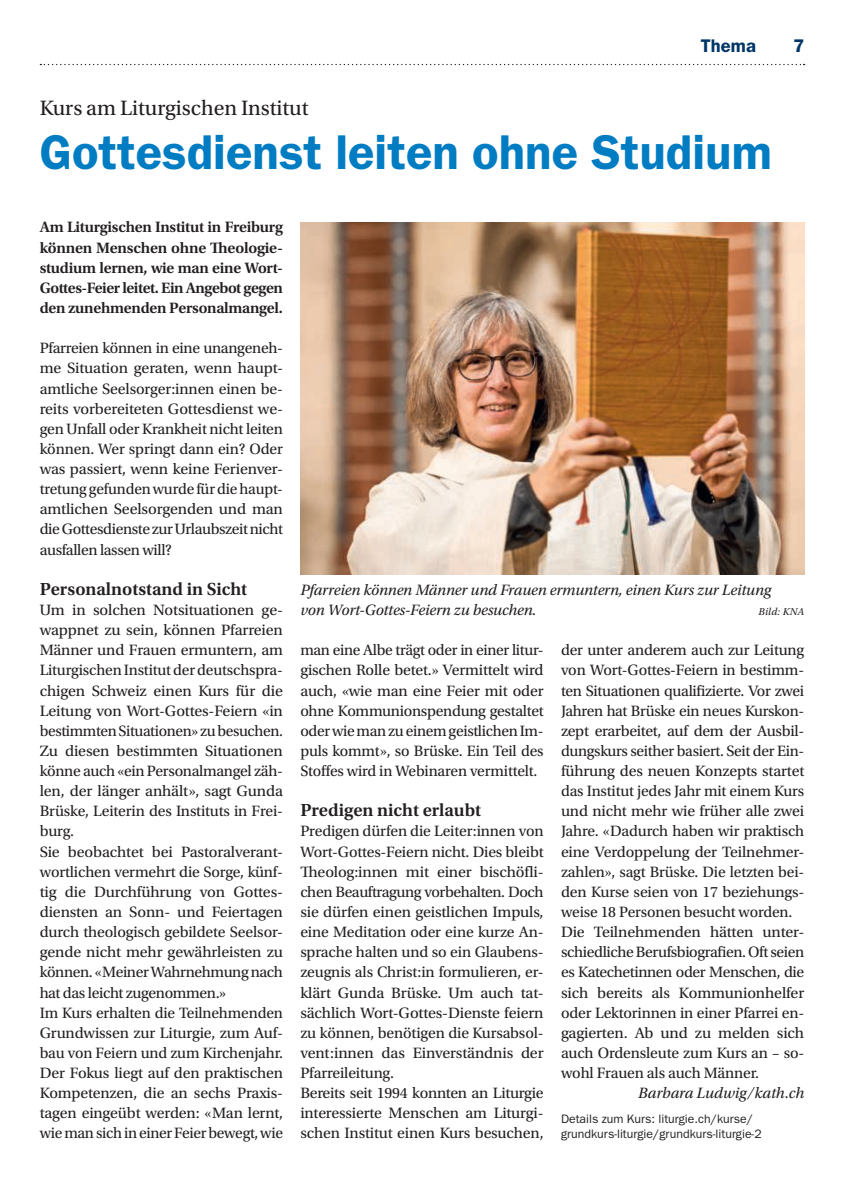
<style>
.page{position:relative;width:844px;height:1191px;background:#fff}
.page>*{position:absolute;margin:0;border:0;box-sizing:border-box;transform-origin:0 0}
.t1{font:600 49px "ITC Franklin Gothic Std";color:#007cc2}
.t2{font:21.88px "Utopia Std";color:#231f20}
.t3{font:600 18.38px "Utopia Std";color:#231f20}
.t4{font:600 18.38px "ITC Franklin Gothic Std";letter-spacing:.005em;color:#003667}
.t5{font:15.75px/20.1px "Utopia Std";letter-spacing:-.01em;color:#231f20}
.t6{font:600 15.75px/20.1px "Utopia Std";letter-spacing:-.015em;color:#231f20;text-align:justify}
.t7{font:italic 15.75px/20.1px "Utopia Std";letter-spacing:-.01em;color:#231f20}
.t8{font:12.25px/15px "ITC Franklin Gothic Std";color:#231f20}
.t9{font:italic 10.5px "Utopia Std";letter-spacing:.02em;color:#231f20}
</style>
<div class="page">
<svg style="left:40px;top:64px;width:764px;height:1px"></svg>
<img style="left:300px;top:222px;width:504px;height:352px">
<p class="t4" style="left:700px;top:35px;width:57px">Thema</p>
<p class="t4" style="left:793px;top:35px;width:13px">7</p>
<h2 class="t2" style="left:40px;top:96px;width:270px">Kurs am Liturgischen Institut</h2>
<h1 class="t1" style="left:40px;top:123px;width:733px">Gottesdienst leiten ohne Studium</h1>
<p class="t6" style="left:40px;top:217px;width:245px">Am Liturgischen Institut in Freiburg können Menschen ohne Theologie&shy;studium lernen, wie man eine Wort-Gottes-Feier leitet. Ein Angebot gegen den zunehmenden Personalmangel.</p>
<p class="t5" style="left:40px;top:338px;width:245px;text-align:justify">Pfarreien können in eine unangeneh&shy;me Situation geraten, wenn haupt&shy;amtliche Seelsorger:innen einen be&shy;reits vorbereiteten Gottesdienst we&shy;gen Unfall oder Krankheit nicht leiten können. Wer springt dann ein? Oder was passiert, wenn keine Ferienver&shy;tretung gefunden wurde für die haupt&shy;amtlichen Seelsorgenden und man die Gottesdienste zur Urlaubszeit nicht ausfallen lassen will?</p>
<p class="t3" style="left:40px;top:578px;width:209px">Personalnotstand in Sicht</p>
<p class="t5" style="left:40px;top:600px;width:245px">Um in solchen Notsituationen ge&shy;wappnet zu sein, können Pfarreien Männer und Frauen ermuntern, am Liturgischen Institut der deutschspra&shy;chigen Schweiz einen Kurs für die Leitung von Wort-Gottes-Feiern «in bestimmten Situationen» zu besuchen.<br>Zu diesen bestimmten Situationen könne auch «ein Personalmangel zäh&shy;len, der länger anhält», sagt Gunda Brüske, Leiterin des Instituts in Frei&shy;burg.<br>Sie beobachtet bei Pastoralverant&shy;wortlichen vermehrt die Sorge, künf&shy;tig die Durchführung von Gottes&shy;diensten an Sonn- und Feiertagen durch theologisch gebildete Seelsor&shy;gende nicht mehr gewährleisten zu können. «Meiner Wahrnehmung nach hat das leicht zugenommen.»<br>Im Kurs erhalten die Teilnehmenden Grundwissen zur Liturgie, zum Auf&shy;bau von Feiern und zum Kirchenjahr.<br>Der Fokus liegt auf den praktischen Kompetenzen, die an sechs Praxis&shy;tagen eingeübt werden: «Man lernt, wie man sich in einer Feier bewegt, wie</p>
<p class="t7" style="left:300px;top:580px;width:472px">Pfarreien können Männer und Frauen ermuntern, einen Kurs zur Leitung von Wort-Gottes-Feiern zu besuchen.</p>
<p class="t9" style="left:758px;top:606px;width:47px">Bild: KNA</p>
<p class="t5" style="left:300px;top:640px;width:245px;text-align:justify">man eine Albe trägt oder in einer litur&shy;gischen Rolle betet.» Vermittelt wird auch, «wie man eine Feier mit oder ohne Kommunionspendung gestaltet oder wie man zu einem geistlichen Im&shy;puls kommt», so Brüske. Ein Teil des Stoffes wird in Webinaren vermittelt.</p>
<p class="t3" style="left:300px;top:800px;width:182px">Predigen nicht erlaubt</p>
<p class="t5" style="left:300px;top:821px;width:245px">Predigen dürfen die Leiter:innen von Wort-Gottes-Feiern nicht. Dies bleibt Theolog:innen mit einer bischöfli&shy;chen Beauftragung vorbehalten. Doch sie dürfen einen geistlichen Impuls, eine Meditation oder eine kurze An&shy;sprache halten und so ein Glaubens&shy;zeugnis als Christ:in formulieren, er&shy;klärt Gunda Brüske. Um auch tat&shy;sächlich Wort-Gottes-Dienste feiern zu können, benötigen die Kursabsol&shy;vent:innen das Einverständnis der Pfarreileitung.<br>Bereits seit 1994 konnten an Liturgie interessierte Menschen am Liturgi&shy;schen Institut einen Kurs besuchen,</p>
<p class="t5" style="left:561px;top:640px;width:245px">der unter anderem auch zur Leitung von Wort-Gottes-Feiern in bestimm&shy;ten Situationen qualifizierte. Vor zwei Jahren hat Brüske ein neues Kurskon&shy;zept erarbeitet, auf dem der Ausbil&shy;dungskurs seither basiert. Seit der Ein&shy;führung des neuen Konzepts startet das Institut jedes Jahr mit einem Kurs und nicht mehr wie früher alle zwei Jahre. «Dadurch haben wir praktisch eine Verdoppelung der Teilnehmer&shy;zahlen», sagt Brüske. Die letzten bei&shy;den Kurse seien von 17 beziehungs&shy;weise 18 Personen besucht worden.<br>Die Teilnehmenden hätten unter&shy;schiedliche Berufsbiografien. Oft seien es Katechetinnen oder Menschen, die sich bereits als Kommunionhelfer oder Lektorinnen in einer Pfarrei en&shy;gagierten. Ab und zu melden sich auch Ordensleute zum Kurs an – so&shy;wohl Frauen als auch Männer.</p>
<p class="t7" style="left:638px;top:1083px;width:167px">Barbara Ludwig/kath.ch</p>
<p class="t8" style="left:561px;top:1111px;width:202px">Details zum Kurs: liturgie.ch/kurse/ grundkurs-liturgie/grundkurs-liturgie-2</p>
</div>
